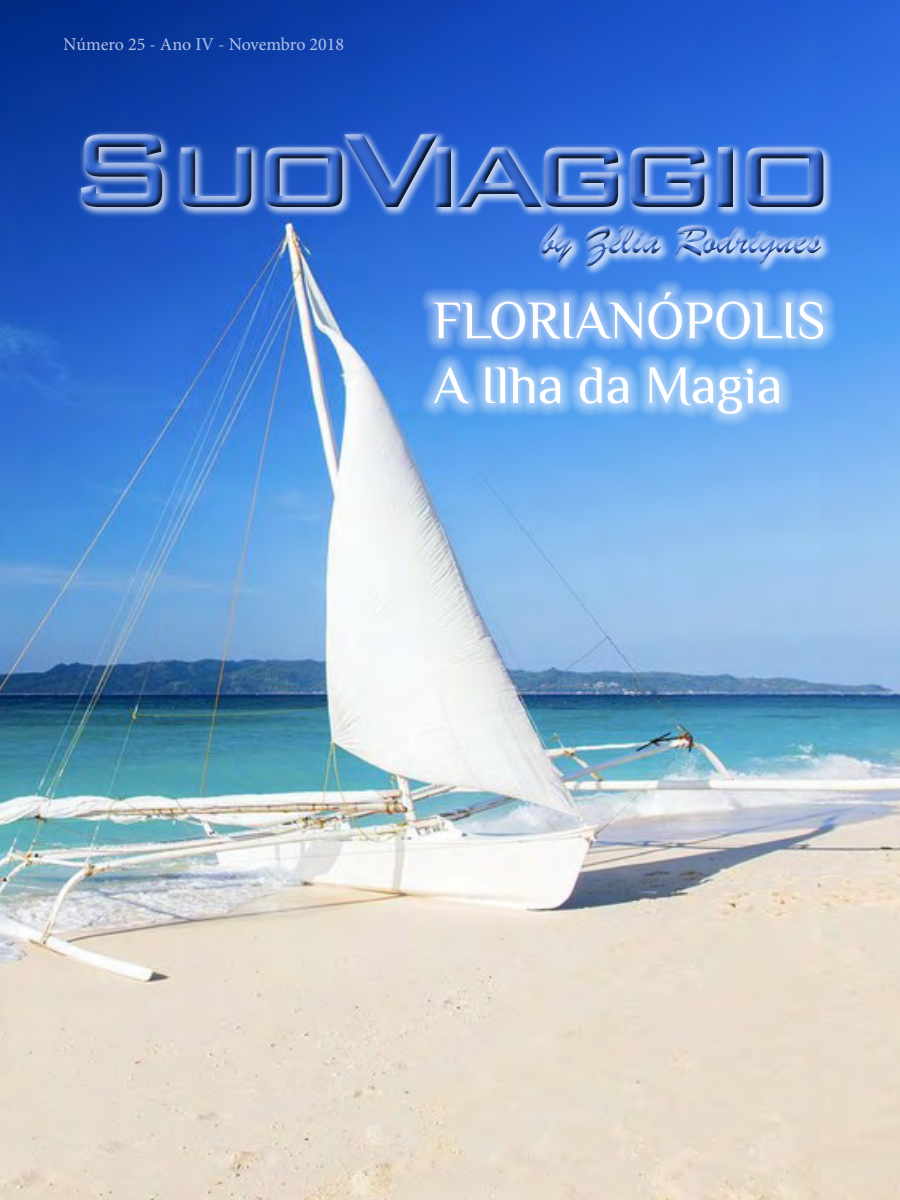
<style>
.page{position:relative;width:900px;height:1200px;background:#fff}
.page>*{position:absolute;margin:0;border:0;box-sizing:border-box;transform-origin:0 0}
.t1{font:500 141px "Bank Gothic BT";letter-spacing:-.08em;color:#36c}
.t2{font:54px/64.8px "Philosopher";color:#fff}
.t3{font:45px "Brush Script";color:#36c}
.t4{font:18px "Minion Pro";letter-spacing:-.005em;color:#fff}
</style>
<div class="page">
<img style="left:0;top:0;width:900px;height:1200px">
<div style="left:76px;top:130px;width:758px;height:88px;background:#fff;opacity:.75"></div>
<div style="left:74px;top:128px;width:753px;height:83px;background:#fff;opacity:.75"></div>
<div style="left:78px;top:130px;width:752px;height:84px;background:#000;opacity:.75"></div>
<div style="left:536px;top:219px;width:295px;height:57px;background:#4087eb"></div>
<div style="left:534px;top:218px;width:292px;height:51px;background:#3478e3"></div>
<div style="left:536px;top:220px;width:292px;height:53px;background:#000;opacity:.75"></div>
<svg style="left:420px;top:280px;width:417px;height:147px;background:#77aff1"></svg>
<p class="t4" style="left:64px;top:32px;width:282px">Número 25 - Ano IV - Novembro 2018</p>
<h1 class="t1" style="left:65px;top:93px;width:772px">SuoViaggio</h1>
<h3 class="t3" style="left:541px;top:210px;width:282px">by Zélia Rodrigues</h3>
<h2 class="t2" style="left:433px;top:288px;width:394px">FLORIANÓPOLIS<br>A Ilha da Magia</h2>
</div>
